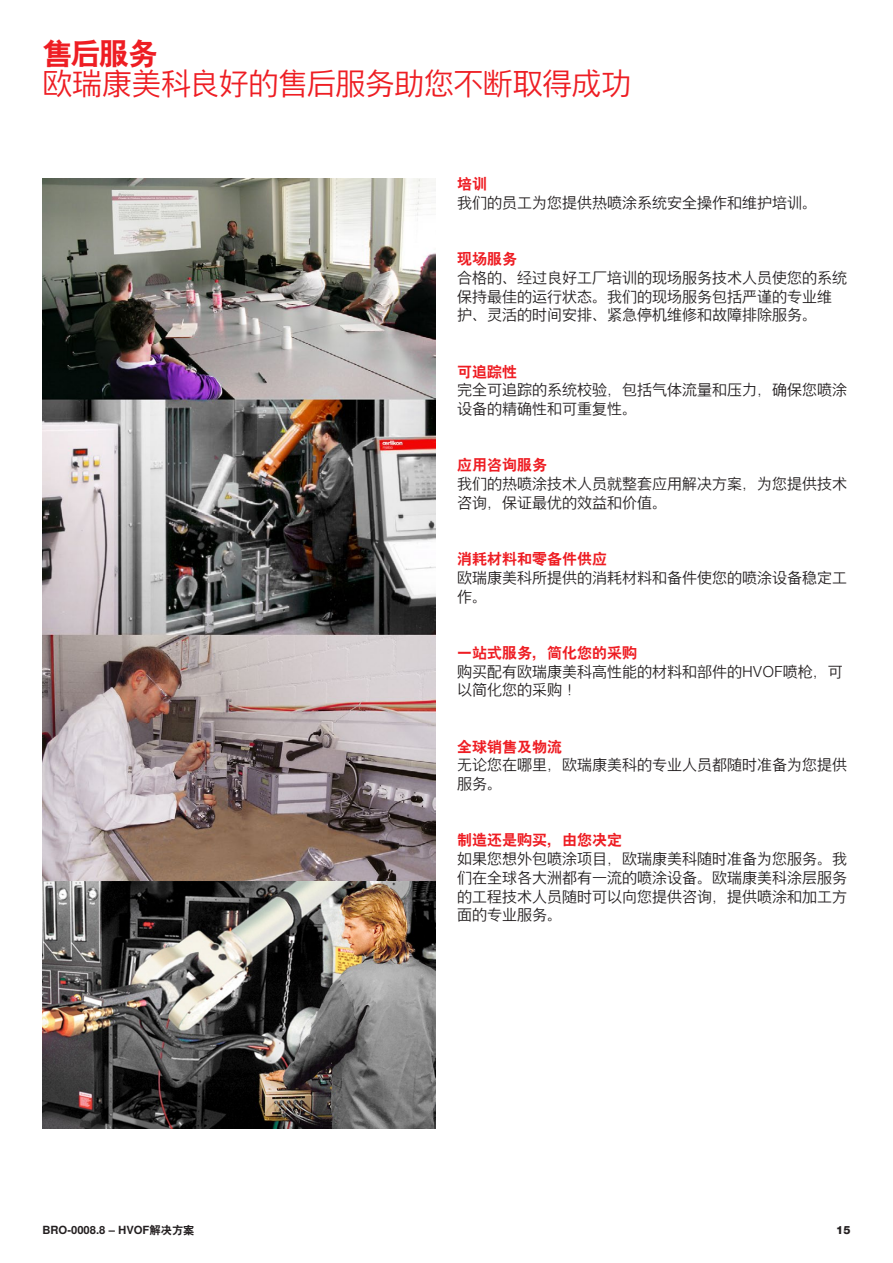
<style>
.page{position:relative;width:893px;height:1263px;background:#fff}
.page>*{position:absolute;margin:0;border:0;box-sizing:border-box;transform-origin:0 0}
.t1{font:300 30px "Nimbus Sans Global";letter-spacing:-.015em;color:#ee1d23}
.t2{font:700 30px "Nimbus Sans Global";color:#ee1d23}
.t3{font:300 15px/18.8px "Nimbus Sans Global";color:#231f20}
.t4{font:700 15px "Nimbus Sans Global";color:#ee1d23}
.t5{font:700 11.25px "Nimbus Sans Global";color:#231f20}
.t6{font:800 11.25px "Helvetica Neue LT Com";color:#231f20}
</style>
<div class="page">
<img style="left:43px;top:179px;width:393px;height:950px">
<h1 class="t2" style="left:43px;top:36px;width:117px">售后服务</h1>
<h1 class="t1" style="left:43px;top:66px;width:590px">欧瑞康美科良好的售后服务助您不断取得成功</h1>
<p class="t4" style="left:457px;top:175px;width:31px">培训</p>
<p class="t3" style="left:457px;top:193px;width:361px">我们的员工为您提供热喷涂系统安全操作和维护培训。</p>
<p class="t4" style="left:457px;top:250px;width:61px">现场服务</p>
<p class="t3" style="left:457px;top:268px;width:391px">合格的、经过良好工厂培训的现场服务技术人员使您的系统保持最佳的运行状态。我们的现场服务包括严谨的专业维护、灵活的时间安排、紧急停机维修和故障排除服务。</p>
<p class="t4" style="left:457px;top:363px;width:61px">可追踪性</p>
<p class="t3" style="left:457px;top:381px;width:391px">完全可追踪的系统校验，包括气体流量和压力，确保您喷涂设备的精确性和可重复性。</p>
<p class="t4" style="left:457px;top:456px;width:91px">应用咨询服务</p>
<p class="t3" style="left:457px;top:475px;width:391px">我们的热喷涂技术人员就整套应用解决方案，为您提供技术咨询，保证最优的效益和价值。</p>
<p class="t4" style="left:457px;top:550px;width:151px">消耗材料和零备件供应</p>
<p class="t3" style="left:457px;top:568px;width:391px">欧瑞康美科所提供的消耗材料和备件使您的喷涂设备稳定工作。</p>
<p class="t4" style="left:457px;top:644px;width:181px">一站式服务，简化您的采购</p>
<p class="t3" style="left:457px;top:662px;width:387px">购买配有欧瑞康美科高性能的材料和部件的HVOF喷枪，可以简化您的采购！</p>
<p class="t4" style="left:457px;top:738px;width:106px">全球销售及物流</p>
<p class="t3" style="left:457px;top:756px;width:391px">无论您在哪里，欧瑞康美科的专业人员都随时准备为您提供服务。</p>
<p class="t4" style="left:457px;top:831px;width:166px">制造还是购买，由您决定</p>
<p class="t3" style="left:457px;top:850px;width:391px;text-align:justify">如果您想外包喷涂项目，欧瑞康美科随时准备为您服务。我们在全球各大洲都有一流的喷涂设备。欧瑞康美科涂层服务的工程技术人员随时可以向您提供咨询，提供喷涂和加工方面的专业服务。</p>
<p class="t5" style="left:43px;top:1223px;width:154px">BRO-0008.8 – HVOF解决方案</p>
<p class="t6" style="left:836px;top:1223px;width:16px">15</p>
</div>
